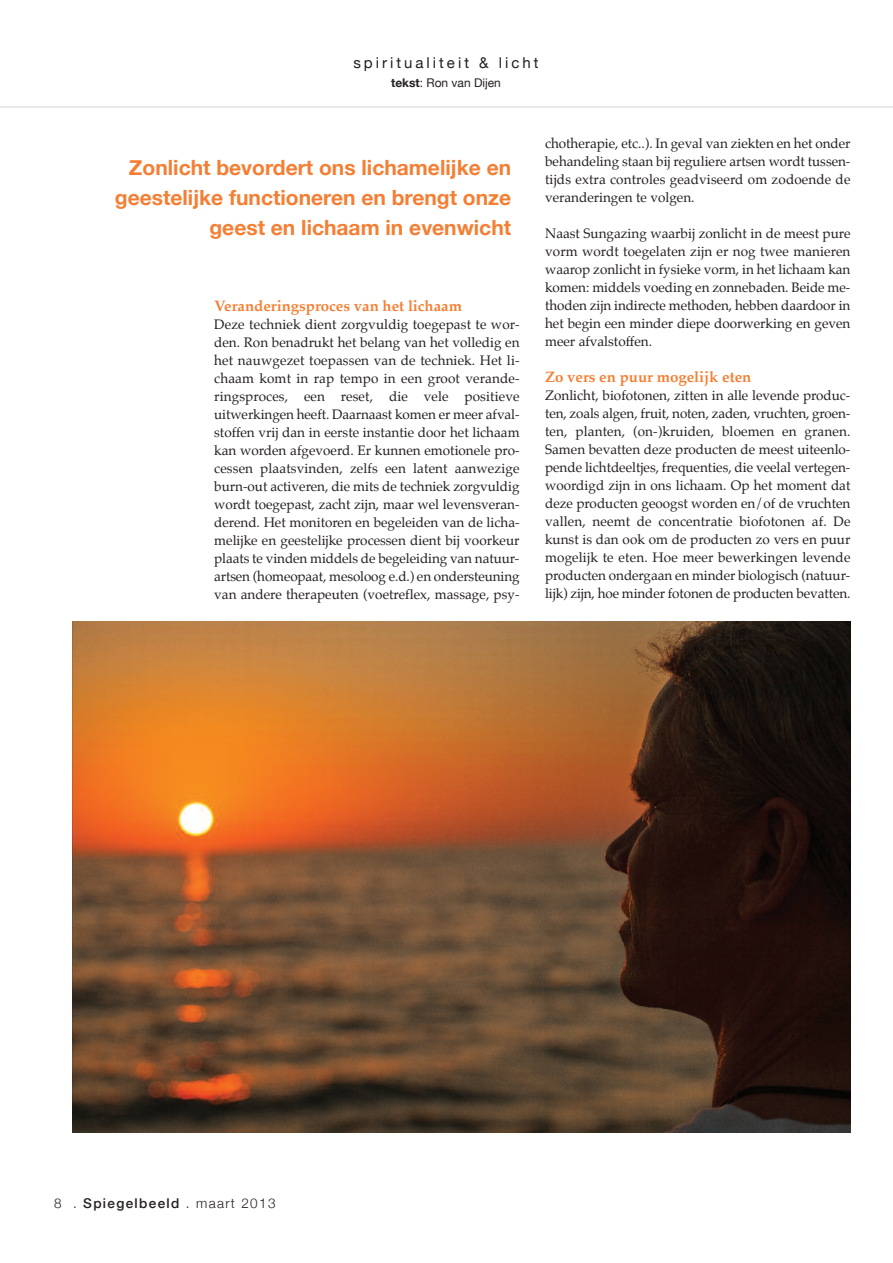
<style>
.page{position:relative;width:893px;height:1263px;background:#fff}
.page>*{position:absolute;margin:0;border:0;box-sizing:border-box;transform-origin:0 0}
.t1{font:700 21px/30px "Helvetica Neue";color:#f47f34;text-align:right}
.t2{font:700 15px "Palatino";color:#f47f34}
.t3{font:15px "Helvetica Neue";letter-spacing:.2em;color:#231f20}
.t4{font:13.5px/18px "Palatino";color:#231f20;text-align:justify}
.t5{font:300 13.5px "Helvetica Neue";letter-spacing:.1em;color:#231f20}
.t6{font:12px "Helvetica Neue";color:#231f20}
.s1{font-weight:700}
.s2{font-weight:500}
</style>
<div class="page">
<hr style="left:0;top:106px;width:893px;height:2px;background:#e7e8e9">
<img style="left:72px;top:622px;width:778px;height:511px">
<p class="t3" style="left:353px;top:54px;width:187px">spiritualiteit &amp; licht</p>
<p class="t6" style="left:391px;top:75px;width:111px"><span class="s1">tekst</span>: Ron van Dijen</p>
<h1 class="t1" style="left:115px;top:152px;width:398px">Zonlicht bevordert ons lichamelijke en geestelijke functioneren en brengt onze geest en lichaam in evenwicht</h1>
<p class="t2" style="left:214px;top:299px;width:249px">Veranderingsproces van het lichaam</p>
<p class="t4" style="left:214px;top:316px;width:307px">Deze techniek dient zorgvuldig toegepast te wor&shy;den. Ron benadrukt het belang van het volledig en het nauwgezet toepassen van de techniek. Het li&shy;chaam komt in rap tempo in een groot verande&shy;ringsproces, een reset, die vele positieve uitwerkingen heeft. Daarnaast komen er meer afval&shy;stoffen vrij dan in eerste instantie door het lichaam kan worden afgevoerd. Er kunnen emotionele pro&shy;cessen plaatsvinden, zelfs een latent aanwezige burn-out activeren, die mits de techniek zorgvuldig wordt toegepast, zacht zijn, maar wel levensveran&shy;derend. Het monitoren en begeleiden van de licha&shy;melijke en geestelijke processen dient bij voorkeur plaats te vinden middels de begeleiding van natuur&shy;artsen (homeopaat, mesoloog e.d.) en ondersteuning van andere therapeuten (voetreflex, massage, psy-</p>
<p class="t4" style="left:545px;top:135px;width:307px">chotherapie, etc..). In geval van ziekten en het onder behandeling staan bij reguliere artsen wordt tussen&shy;tijds extra controles geadviseerd om zodoende de veranderingen te volgen.</p>
<p class="t4" style="left:545px;top:225px;width:307px">Naast Sungazing waarbij zonlicht in de meest pure vorm wordt toegelaten zijn er nog twee manieren waarop zonlicht in fysieke vorm, in het lichaam kan komen: middels voeding en zonnebaden. Beide me&shy;thoden zijn indirecte methoden, hebben daardoor in het begin een minder diepe doorwerking en geven meer afvalstoffen.</p>
<p class="t2" style="left:545px;top:370px;width:208px">Zo vers en puur mogelijk eten</p>
<p class="t4" style="left:545px;top:387px;width:307px">Zonlicht, biofotonen, zitten in alle levende produc&shy;ten, zoals algen, fruit, noten, zaden, vruchten, groen&shy;ten, planten, (on-)kruiden, bloemen en granen.<br>Samen bevatten deze producten de meest uiteenlo&shy;pende lichtdeeltjes, frequenties, die veelal vertegen&shy;woordigd zijn in ons lichaam. Op het moment dat deze producten geoogst worden en/of de vruchten vallen, neemt de concentratie biofotonen af. De kunst is dan ook om de producten zo vers en puur mogelijk te eten. Hoe meer bewerkingen levende producten ondergaan en minder biologisch (natuur&shy;lijk) zijn, hoe minder fotonen de producten bevatten.</p>
<p class="t5" style="left:54px;top:1195px;width:223px">8 . <span class="s2">Spiegelbeeld</span> . maart 2013</p>
</div>
